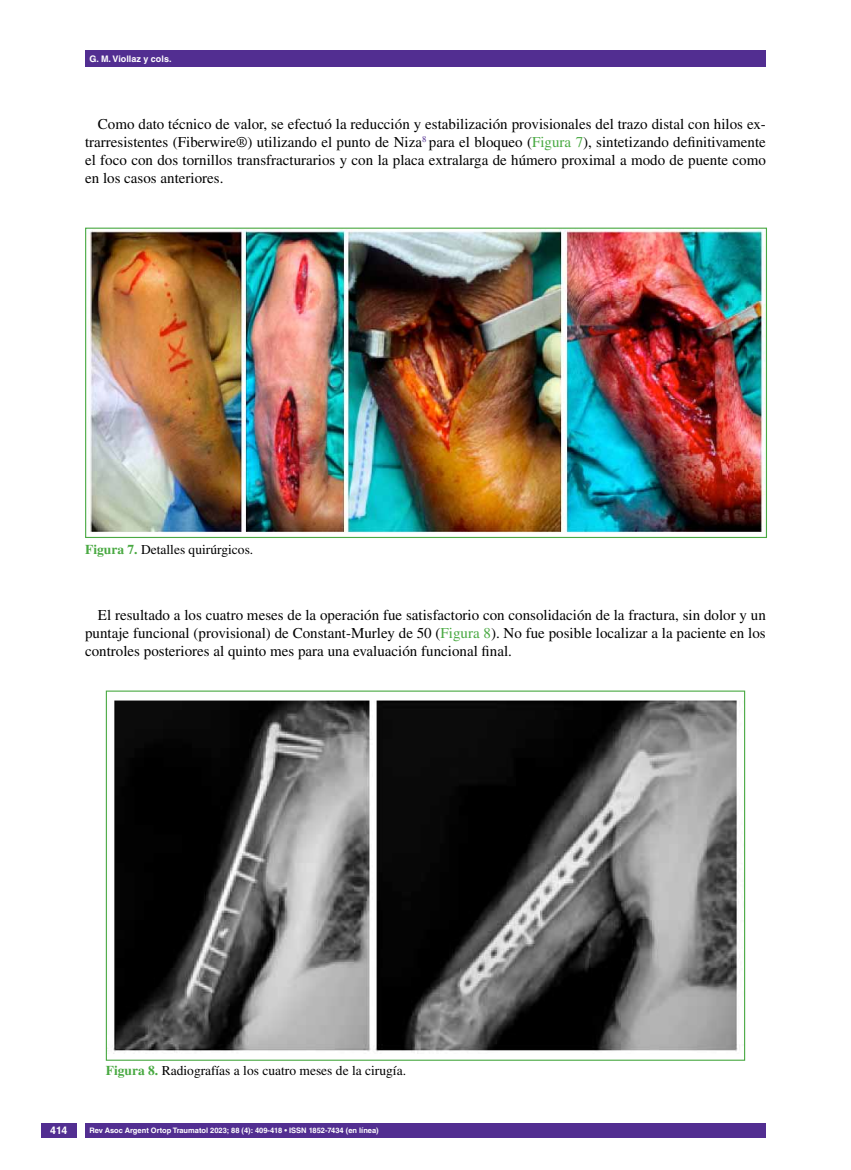
<style>
.page{position:relative;width:851px;height:1170px;background:#fff}
.page>*{position:absolute;margin:0;border:0;box-sizing:border-box;transform-origin:0 0}
.t1{font:15px/18px "Times LT Std";color:#000;text-align:justify}
.t2{font:13.5px "Times LT Std";color:#000}
.t3{font:700 10.5px "Helvetica LT Std";color:#fff}
.t4{font:700 9px "Helvetica LT Std";color:#fff}
.t5{font:700 7.5px "Helvetica LT Std";color:#fff}
.s1{color:#49a942}
.s2{font-weight:700;color:#49a942}
</style>
<div class="page">
<div style="left:41px;top:1123px;width:36px;height:14px;background:#522e91"></div>
<div style="left:85px;top:50px;width:680px;height:17px;background:#522e91"></div>
<div style="left:85px;top:1123px;width:680px;height:14px;background:#522e91"></div>
<img style="left:88px;top:229px;width:676px;height:304px">
<img style="left:113px;top:700px;width:627px;height:354px">
<p class="t4" style="left:89px;top:53px;width:84px">G. M. Viollaz y cols.</p>
<p class="t1" style="left:85px;top:115px;width:682px;text-indent:13px">Como dato técnico de valor, se efectuó la reducción y estabilización provisionales del trazo distal con hilos ex&shy;trarresistentes (Fiberwire®) utilizando el punto de Niza<sup>8</sup> para el bloqueo (<span class="s1">Figura 7</span>), sintetizando definitivamente el foco con dos tornillos transfracturarios y con la placa extralarga de húmero proximal a modo de puente como en los casos anteriores.</p>
<p class="t2" style="left:85px;top:541px;width:170px"><span class="s2">Figura 7.</span> Detalles quirúrgicos.</p>
<p class="t1" style="left:85px;top:605px;width:682px;text-indent:13px">El resultado a los cuatro meses de la operación fue satisfactorio con consolidación de la fractura, sin dolor y un puntaje funcional (provisional) de Constant-Murley de 50 (<span class="s1">Figura 8</span>). No fue posible localizar a la paciente en los controles posteriores al quinto mes para una evaluación funcional final.</p>
<p class="t3" style="left:50px;top:1124px;width:19px">414</p>
<p class="t2" style="left:106px;top:1062px;width:302px"><span class="s2">Figura 8.</span> Radiografías a los cuatro meses de la cirugía.</p>
<p class="t5" style="left:90px;top:1125px;width:291px">Rev Asoc Argent Ortop Traumatol 2023; 88 (4): 409-418 • ISSN 1852-7434 (en línea)</p>
</div>
